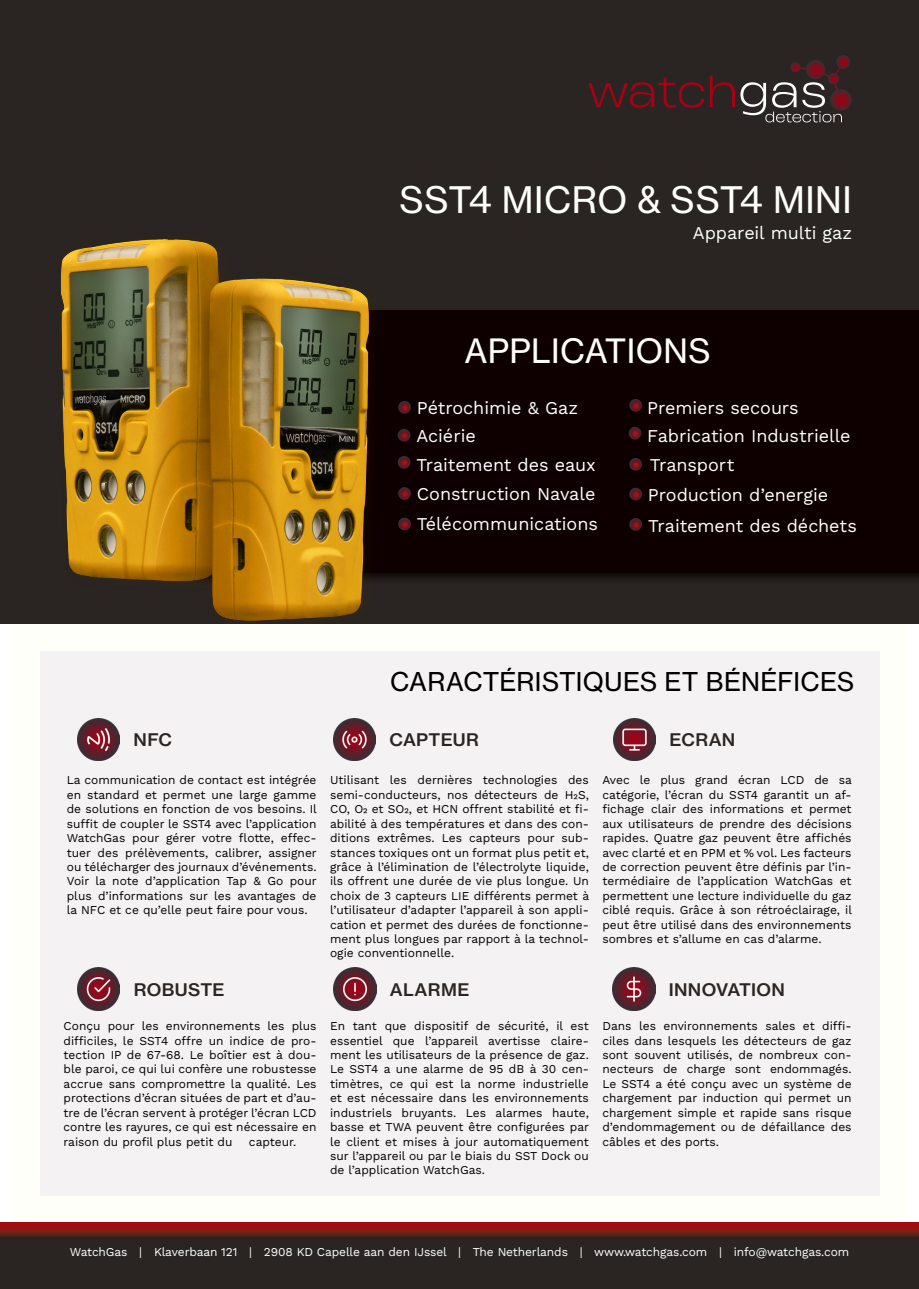
<style>
.page{position:relative;width:919px;height:1289px;background:#fff}
.page>*{position:absolute;margin:0;border:0;box-sizing:border-box;transform-origin:0 0}
.t1{font:36px "N Haas Grotesk TX Pro 55 Rg";letter-spacing:.015em;color:#fffffa}
.t2{font:33px "N Haas Grotesk TX Pro 55 Rg";letter-spacing:.01em;color:#fffffa}
.t3{font:25.5px "N Haas Grotesk TX Pro 55 Rg";letter-spacing:.01em;color:#000}
.t4{font:18px "Work Sans";letter-spacing:-.005em;color:#fffffa}
.t5{font:18px "Work Sans";color:#fff}
.t6{font:17.1px "N Haas Grotesk TX Pro 65 Md";letter-spacing:.015em;color:#2a2522;scale:1.05 1}
.t7{font:12px/14.4px "Work Sans";color:#000;text-align:justify}
.t8{font:12px "Work Sans";letter-spacing:-.01em;color:#fff}
</style>
<div class="page">
<div style="left:13px;top:13px;width:893px;height:1263px;background:#fffffa"></div>
<div style="left:0;top:0;width:918px;height:624px;background:#2a2522"></div>
<div style="left:189px;top:307px;width:729px;height:278px;background:#000;opacity:.75"></div>
<div style="left:183px;top:310px;width:735px;height:263px;background:#0e0000"></div>
<div style="left:40px;top:651px;width:839px;height:544px;background:#f5f2f4"></div>
<img style="left:77px;top:718px;width:43px;height:42px">
<img style="left:333px;top:718px;width:42px;height:42px">
<img style="left:613px;top:718px;width:42px;height:42px">
<img style="left:77px;top:967px;width:43px;height:43px">
<img style="left:334px;top:967px;width:42px;height:43px">
<img style="left:612px;top:967px;width:43px;height:43px">
<svg style="left:406px;top:401px;width:5px;height:13px"></svg>
<svg style="left:406px;top:429px;width:5px;height:12px"></svg>
<svg style="left:406px;top:456px;width:5px;height:13px"></svg>
<svg style="left:406px;top:487px;width:5px;height:13px"></svg>
<svg style="left:406px;top:518px;width:5px;height:12px"></svg>
<svg style="left:629px;top:399px;width:13px;height:12px"></svg>
<svg style="left:628px;top:427px;width:14px;height:12px"></svg>
<svg style="left:629px;top:458px;width:13px;height:13px"></svg>
<svg style="left:629px;top:487px;width:13px;height:14px"></svg>
<svg style="left:588px;top:55px;width:264px;height:67px"></svg>
<svg style="left:629px;top:518px;width:13px;height:13px"></svg>
<img style="left:61px;top:239px;width:345px;height:382px">
<div style="left:0;top:1222px;width:918px;height:66px;background:#2a2522"></div>
<svg style="left:0;top:1222px;width:918px;height:15px;background:#801814"></svg>
<p class="t1" style="left:399px;top:177px;width:454px">SST4 MICRO &amp; SST4 MINI</p>
<p class="t4" style="left:692px;top:219px;width:161px">Appareil multi gaz</p>
<p class="t2" style="left:464px;top:331px;width:248px">APPLICATIONS</p>
<p class="t5" style="left:417px;top:394px;width:162px">Pétrochimie &amp; Gaz</p>
<p class="t5" style="left:416px;top:422px;width:61px">Aciérie</p>
<p class="t5" style="left:416px;top:451px;width:181px">Traitement des eaux</p>
<p class="t5" style="left:417px;top:480px;width:180px">Construction Navale</p>
<p class="t5" style="left:417px;top:510px;width:183px">Télécommunications</p>
<p class="t4" style="left:647px;top:394px;width:153px">Premiers secours</p>
<p class="t4" style="left:647px;top:422px;width:205px">Fabrication Industrielle</p>
<p class="t4" style="left:649px;top:451px;width:86px">Transport</p>
<p class="t4" style="left:648px;top:480px;width:182px">Production d’energie</p>
<p class="t4" style="left:648px;top:512px;width:210px">Traitement des déchets</p>
<p class="t3" style="left:390px;top:666px;width:465px">CARACTÉRISTIQUES ET BÉNÉFICES</p>
<p class="t6" style="left:134px;top:729px;width:38px">NFC</p>
<p class="t6" style="left:389px;top:729px;width:87px">CAPTEUR</p>
<p class="t6" style="left:669px;top:729px;width:64px">ECRAN</p>
<p class="t7" style="left:67px;top:772px;width:252px">La communication de contact est intégrée en standard et permet une large gamme de solutions en fonction de vos besoins. Il suffit de coupler le SST4 avec l’application WatchGas pour gérer votre flotte, effec&shy;tuer des prélèvements, calibrer, assigner ou télécharger des journaux d’événements.<br>Voir la note d’application Tap &amp; Go pour plus d’informations sur les avantages de la NFC et ce qu’elle peut faire pour vous.</p>
<p class="t7" style="left:330px;top:772px;width:260px">Utilisant les dernières technologies des semi-conducteurs, nos détecteurs de H2S, CO, O2 et SO2, et HCN offrent stabilité et fi&shy;abilité à des températures et dans des con&shy;ditions extrêmes. Les capteurs pour sub&shy;stances toxiques ont un format plus petit et, grâce à l’élimination de l’électrolyte liquide, ils offrent une durée de vie plus longue. Un choix de 3 capteurs LIE différents permet à l’utilisateur d’adapter l’appareil à son appli&shy;cation et permet des durées de fonctionne&shy;ment plus longues par rapport à la technol&shy;ogie conventionnelle.</p>
<p class="t7" style="left:602px;top:772px;width:251px">Avec le plus grand écran LCD de sa catégorie, l’écran du SST4 garantit un af&shy;fichage clair des informations et permet aux utilisateurs de prendre des décisions rapides. Quatre gaz peuvent être affichés avec clarté et en PPM et % vol. Les facteurs de correction peuvent être définis par l’in&shy;termédiaire de l’application WatchGas et permettent une lecture individuelle du gaz ciblé requis. Grâce à son rétroéclairage, il peut être utilisé dans des environnements sombres et s’allume en cas d’alarme.</p>
<p class="t6" style="left:134px;top:979px;width:88px">ROBUSTE</p>
<p class="t7" style="left:64px;top:1018px;width:254px">Conçu pour les environnements les plus difficiles, le SST4 offre un indice de pro&shy;tection IP de 67-68. Le boîtier est à dou&shy;ble paroi, ce qui lui confère une robustesse accrue sans compromettre la qualité. Les protections d’écran situées de part et d’au&shy;tre de l’écran servent à protéger l’écran LCD contre les rayures, ce qui est nécessaire en raison du profil plus petit du</p>
<p class="t7" style="left:249px;top:1133px;width:49px">capteur.</p>
<p class="t6" style="left:390px;top:979px;width:77px">ALARME</p>
<p class="t7" style="left:330px;top:1018px;width:260px">En tant que dispositif de sécurité, il est essentiel que l’appareil avertisse claire&shy;ment les utilisateurs de la présence de gaz.<br>Le SST4 a une alarme de 95 dB à 30 cen&shy;timètres, ce qui est la norme industrielle et est nécessaire dans les environnements industriels bruyants. Les alarmes haute, basse et TWA peuvent être configurées par le client et mises à jour automatiquement sur l’appareil ou par le biais du SST Dock ou de l’application WatchGas.</p>
<p class="t6" style="left:668px;top:979px;width:112px">INNOVATION</p>
<p class="t7" style="left:602px;top:1018px;width:251px">Dans les environnements sales et diffi&shy;ciles dans lesquels les détecteurs de gaz sont souvent utilisés, de nombreux con&shy;necteurs de charge sont endommagés.<br>Le SST4 a été conçu avec un système de chargement par induction qui permet un chargement simple et rapide sans risque d’endommagement ou de défaillance des câbles et des ports.</p>
<p class="t8" style="left:70px;top:1242px;width:781px">WatchGas | Klaverbaan 121 | 2908 KD Capelle aan den IJssel | The Netherlands | www.watchgas.com | info@watchgas.com</p>
</div>
